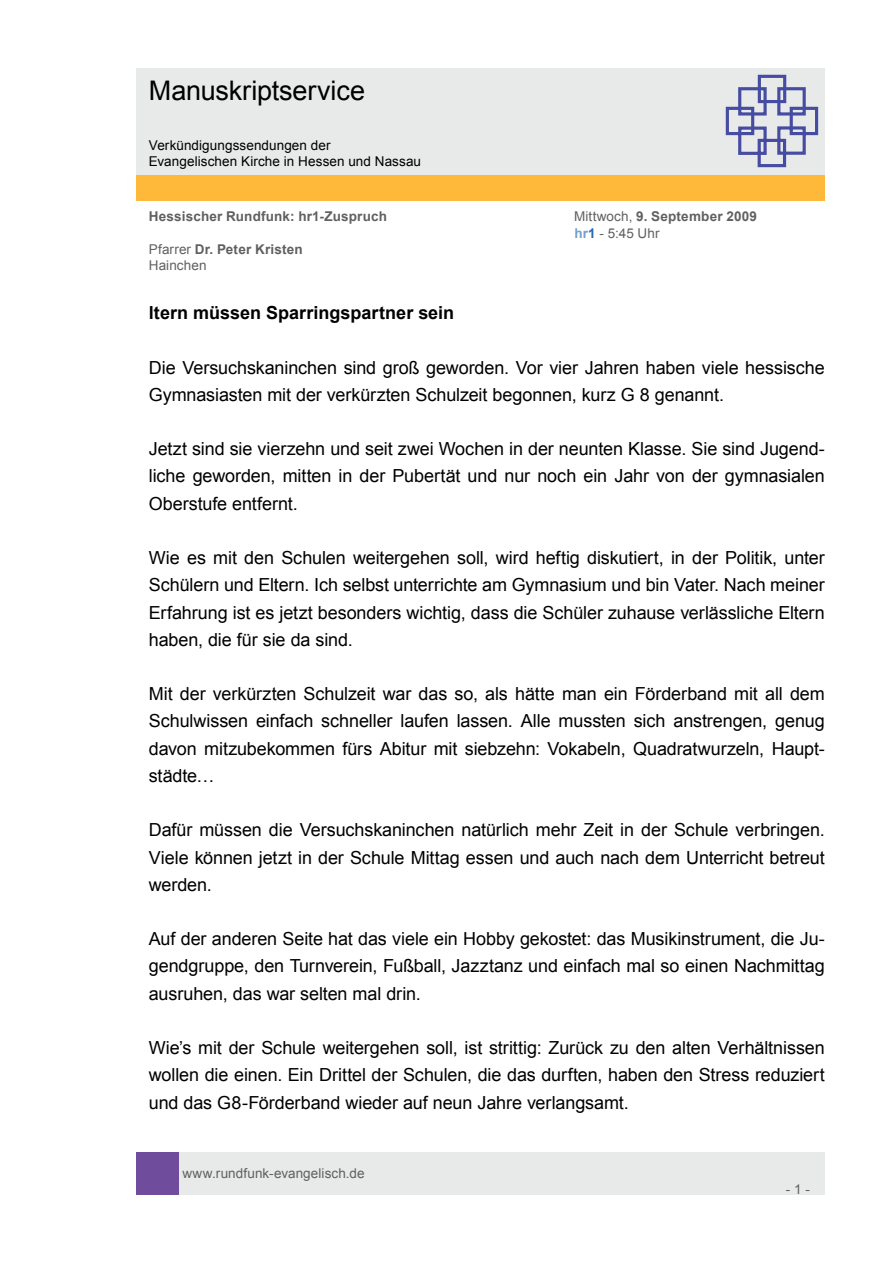
<style>
.page{position:relative;width:893px;height:1263px;background:#fff}
.page>*{position:absolute;margin:0;border:0;box-sizing:border-box;transform-origin:0 0}
.t1{font:27px "Arial";letter-spacing:-.005em;color:#000}
.t2{font:18px/27.2px "Arial";letter-spacing:-.005em;color:#000;text-align:justify}
.t3{font:700 18px "Arial";color:#000}
.t4{font:13.5px/16.2px "Arial";letter-spacing:.005em;color:#606060}
.t5{font:13.5px/16.2px "Arial";letter-spacing:.005em;color:#000}
.t6{font:700 13.5px "Arial";letter-spacing:.015em;color:#606060}
.s1{font-weight:700}
.s2{font-weight:700;color:#71a0cc}
.s3{font-weight:700;color:#2369b2}
</style>
<div class="page">
<div style="left:179px;top:1152px;width:646px;height:43px;background:#e8e9e9"></div>
<div style="left:136px;top:1152px;width:43px;height:43px;background:#704c9c"></div>
<div style="left:136px;top:175px;width:689px;height:26px;background:#ffb93a"></div>
<div style="left:136px;top:68px;width:689px;height:106px;background:#e8e9e9"></div>
<svg style="left:725px;top:74px;width:94px;height:94px"></svg>
<h1 class="t1" style="left:149px;top:73px;width:218px">Manuskriptservice</h1>
<p class="t5" style="left:149px;top:137px;width:274px">Verkündigungssendungen der<br>Evangelischen Kirche in Hessen und Nassau</p>
<p class="t6" style="left:149px;top:208px;width:240px">Hessischer Rundfunk: hr1-Zuspruch</p>
<p class="t4" style="left:574px;top:209px;width:185px">Mittwoch, <span class="s1">9. September 2009 </span><span class="s2">hr</span><span class="s3">1</span> - 5:45 Uhr</p>
<p class="t4" style="left:149px;top:241px;width:155px">Pfarrer <span class="s1">Dr. Peter Kristen<br></span>Hainchen</p>
<p class="t3" style="left:149px;top:301px;width:307px">ltern müssen Sparringspartner sein</p>
<p class="t2" style="left:149px;top:354px;width:677px">Die Versuchskaninchen sind groß geworden. Vor vier Jahren haben viele hessische<br>Gymnasiasten mit der verkürzten Schulzeit begonnen, kurz G 8 genannt.</p>
<p class="t2" style="left:149px;top:435px;width:678px">Jetzt sind sie vierzehn und seit zwei Wochen in der neunten Klasse. Sie sind Jugend&shy;liche geworden, mitten in der Pubertät und nur noch ein Jahr von der gymnasialen Oberstufe entfernt.</p>
<p class="t2" style="left:149px;top:544px;width:677px">Wie es mit den Schulen weitergehen soll, wird heftig diskutiert, in der Politik, unter Schülern und Eltern. Ich selbst unterrichte am Gymnasium und bin Vater. Nach meiner Erfahrung ist es jetzt besonders wichtig, dass die Schüler zuhause verlässliche Eltern haben, die für sie da sind.</p>
<p class="t2" style="left:149px;top:680px;width:678px">Mit der verkürzten Schulzeit war das so, als hätte man ein Förderband mit all dem Schulwissen einfach schneller laufen lassen. Alle mussten sich anstrengen, genug davon mitzubekommen fürs Abitur mit siebzehn: Vokabeln, Quadratwurzeln, Haupt&shy;städte…</p>
<p class="t2" style="left:149px;top:817px;width:677px">Dafür müssen die Versuchskaninchen natürlich mehr Zeit in der Schule verbringen.<br>Viele können jetzt in der Schule Mittag essen und auch nach dem Unterricht betreut werden.</p>
<p class="t2" style="left:149px;top:925px;width:678px">Auf der anderen Seite hat das viele ein Hobby gekostet: das Musikinstrument, die Ju&shy;gendgruppe, den Turnverein, Fußball, Jazztanz und einfach mal so einen Nachmittag ausruhen, das war selten mal drin.</p>
<p class="t2" style="left:149px;top:1034px;width:677px">Wie’s mit der Schule weitergehen soll, ist strittig: Zurück zu den alten Verhältnissen wollen die einen. Ein Drittel der Schulen, die das durften, haben den Stress reduziert und das G8-Förderband wieder auf neun Jahre verlangsamt.</p>
<p class="t4" style="left:182px;top:1165px;width:184px">www.rundfunk-evangelisch.de</p>
<p class="t4" style="left:786px;top:1181px;width:26px">- 1 -</p>
</div>
